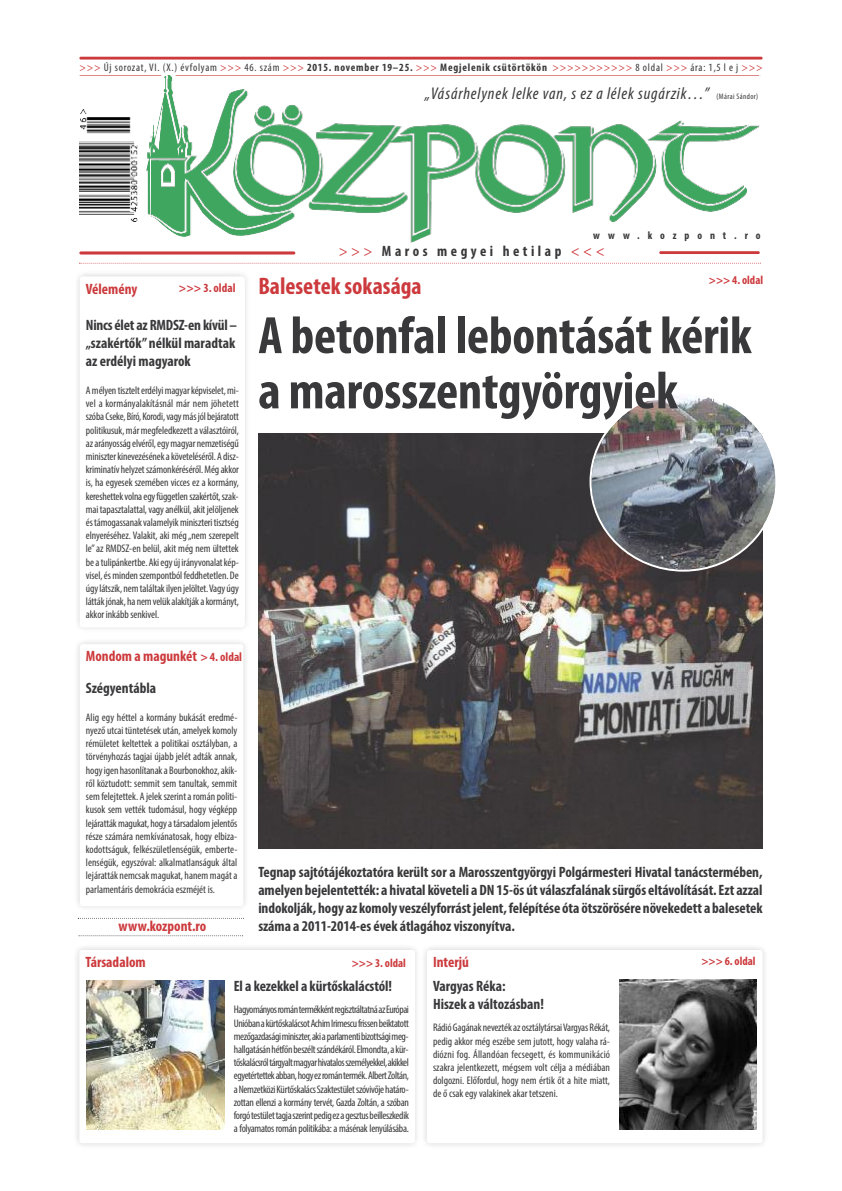
<style>
.page{position:relative;width:842px;height:1191px;background:#fff}
.page>*{position:absolute;margin:0;border:0;box-sizing:border-box;transform-origin:0 0}
.t1{font:700 condensed 53px/55.2px "Myriad Pro";letter-spacing:-.005em;color:#39383a}
.t2{font:700 condensed 24px "Myriad Pro";color:#cc3a3d}
.t3{font:italic condensed 17px "Myriad Pro";letter-spacing:.05em;color:#39383a}
.t4{font:700 condensed 15px/18px "Myriad Pro";letter-spacing:-.005em;color:#39383a}
.t5{font:700 condensed 15px "Myriad Pro";color:#cc3a3d}
.t6{font:700 condensed 15px "Myriad Pro";letter-spacing:.235em;color:#39383a}
.t7{font:700 condensed 12.5px "Myriad Pro";color:#cc3a3d}
.t8{font:700 condensed 12px "Myriad Pro";color:#cc3a3d}
.t9{font:condensed 11px/13.2px "Myriad Pro";color:#39383a;text-align:justify}
.t10{font:condensed 11px "Myriad Pro";letter-spacing:.07em;color:#39383a}
.t11{font:700 condensed 11px "Myriad Pro";letter-spacing:.72em;color:#39383a}
.s1{color:#cc3a3d}
.s2{font-weight:700}
.s3{font-style:normal;font-size:8px}
.s4{font-weight:400;color:#cc3a3d}
</style>
<div class="page">
<img style="left:147px;top:76px;width:613px;height:166px">
<hr style="left:79px;top:251px;width:216px;height:3px;background:#cc3a3d;border-radius:2px">
<hr style="left:79px;top:57px;width:684px;height:3px;background:#cc3a3d">
<hr style="left:659px;top:251px;width:101px;height:3px;background:#cc3a3d">
<svg style="left:79px;top:263px;width:682px;height:1px"></svg>
<svg style="left:79px;top:75px;width:83px;height:1px"></svg>
<svg style="left:175px;top:75px;width:586px;height:1px"></svg>
<img style="left:79px;top:110px;width:58px;height:112px">
<div style="left:79px;top:950px;width:336px;height:193px;background:#fff;border-radius:3px"></div>
<img style="left:87px;top:981px;width:138px;height:148px">
<img style="left:619px;top:979px;width:138px;height:150px">
<svg style="left:78px;top:918px;width:166px;height:1px"></svg>
<svg style="left:79px;top:935px;width:164px;height:1px"></svg>
<img style="left:258px;top:433px;width:505px;height:416px">
<img style="left:589px;top:395px;width:187px;height:176px">
<p class="t10" style="left:79px;top:63px;width:685px"><span class="s1">&gt;&gt;&gt;</span> Új sorozat, VI. (X.) évfolyam <span class="s1">&gt;&gt;&gt;</span> 46. szám <span class="s1">&gt;&gt;&gt;</span> <span class="s2">2015. november 19–25.</span> <span class="s1">&gt;&gt;&gt;</span> <span class="s2">Megjelenik csütörtökön</span> <span class="s1">&gt;&gt;&gt;&gt;&gt;&gt;&gt;&gt;&gt;&gt;&gt;</span> 8 oldal <span class="s1">&gt;&gt;&gt;</span> ára: 1,5 l e j <span class="s1">&gt;&gt;&gt;</span></p>
<h3 class="t3" style="left:425px;top:88px;width:335px">„Vásárhelynek lelke van, s ez a lélek sugárzik…” <span class="s3">(Márai Sándor)</span></h3>
<p class="t11" style="left:593px;top:231px;width:169px">www.kozpont.ro</p>
<h3 class="t5" style="left:86px;top:283px;width:53px">Vélemény</h3>
<h3 class="t4" style="left:86px;top:317px;width:153px">Nincs élet az RMDSZ-en kívül – „szakértők” nélkül maradtak az erdélyi magyarok</h3>
<p class="t9" style="left:86px;top:384px;width:155px">Amélyen tisztelterdélyimagyarképviselet,mi&shy;vel a kormányalakításnál már nem jöhetett szóbaCseke, Bíró, Korodi,vagymásjólbejáratott politikusuk,mármegfeledkezettaválasztóiról, azarányosságelvéről,egymagyar nemzetiségű miniszterkinevezésénekaköveteléséről. A disz&shy;kriminatív helyzetszámonkéréséről.Mégakkor is, ha egyesek szemében vicces ez a kormány, kereshettekvolnaegyfüggetlen szakértőt,szak&shy;maitapasztalattal,vagyanélkül,akitjelöljenek éstámogassanakvalamelyikminiszteritisztség elnyeréséhez. Valakit, aki még„nem szerepelt le”az RMDSZ-en belül, akit még nem ültettek beatulipánkertbe. Akiegyúj irányvonalatkép&shy;visel,ésminden szempontból feddhetetlen. De úgylátszik, nemtaláltakilyen jelöltet.Vagyúgy láttákjónak, ha nemvelükalakítjákakormányt, akkor inkábbsenkivel.</p>
<p class="t7" style="left:179px;top:284px;width:58px">&gt;&gt;&gt; 3. oldal</p>
<h3 class="t5" style="left:86px;top:651px;width:113px">Mondom a magunkét</h3>
<h3 class="t4" style="left:86px;top:680px;width:72px">Szégyentábla</h3>
<p class="t9" style="left:86px;top:711px;width:153px">Alig egy héttel a kormány bukását eredmé&shy;nyezőutcai tüntetésekután,amelyekkomoly rémületet keltettek a politikai osztályban, a törvényhozás tagjai újabb jelét adták annak, hogyigen hasonlítanaka Bourbonokhoz,akik&shy;ről köztudott: semmit sem tanultak, semmit semfelejtettek. A jelekszerintaromán politi&shy;kusok sem vették tudomásul, hogy végképp lejárattákmagukat, hogyatársadalomjelentős része számára nemkívánatosak, hogy elbiza&shy;kodottságuk, felkészületlenségük, emberte&shy;lenségük, egyszóval: alkalmatlanságuk által lejáratták nemcsakmagukat, hanemmagáta parlamentáris demokrácia eszméjét is.</p>
<p class="t7" style="left:200px;top:652px;width:43px">&gt; 4. oldal</p>
<h3 class="t5" style="left:118px;top:920px;width:89px">www.kozpont.ro</h3>
<h3 class="t6" style="left:339px;top:246px;width:267px"><span class="s4">&gt;&gt;&gt;</span> Maros megyei hetilap <span class="s4">&lt;&lt;&lt;</span></h3>
<p class="t8" style="left:709px;top:276px;width:56px">&gt;&gt;&gt; 4. oldal</p>
<h1 class="t1" style="left:258px;top:312px;width:495px">A betonfal lebontását kérik amarosszentgyörgyiek</h1>
<h2 class="t2" style="left:258px;top:278px;width:165px">Balesetek sokasága</h2>
<p class="t4" style="left:258px;top:864px;width:506px;text-align:justify">Tegnap sajtótájékoztatóra került sor a Marosszentgyörgyi Polgármesteri Hivatal tanácstermében, amelyen bejelentették: a hivatal követeli a DN 15-ös útválaszfalának sürgős eltávolítását.Ezt azzal indokolják, hogy az komolyveszélyforrástjelent,felépítése óta ötszörösére növekedett a balesetek száma a 2011-2014-es évek átlagáhozviszonyítva.</p>
<h3 class="t5" style="left:85px;top:956px;width:62px">Társadalom</h3>
<p class="t8" style="left:352px;top:959px;width:56px">&gt;&gt;&gt; 3. oldal</p>
<p class="t8" style="left:701px;top:956px;width:56px">&gt;&gt;&gt; 6. oldal</p>
<h3 class="t5" style="left:433px;top:956px;width:37px">Interjú</h3>
<h3 class="t4" style="left:433px;top:978px;width:112px">Vargyas Réka:<br>Hiszek a változásban!</h3>
<p class="t9" style="left:433px;top:1022px;width:179px">Rádió Gagának neveztékazosztálytársaiVargyas Rékát, pedig akkor még eszébe sem jutott, hogy valaha rá&shy;diózni fog. Állandóan fecsegett, és kommunikáció szakra jelentkezett, mégsem volt célja a médiában dolgozni. Előfordul, hogy nem értik őt a hite miatt, de ő csak egy valakinek akar tetszeni.</p>
<h3 class="t4" style="left:234px;top:978px;width:160px">El a kezekkel a kürtőskalácstól!</h3>
<p class="t9" style="left:234px;top:1004px;width:177px">HagyományosromántermékkéntregisztráltatnáazEurópai UnióbanakürtőskalácsotAchimIrimescufrissenbeiktatott mezőgazdaságiminiszter,akiaparlamentibizottságimeg&shy;hallgatásánhétfőnbeszéltszándékáról.Elmondta,akür&shy;tőskalácsróltárgyaltmagyarhivatalosszemélyekkel,akikkel egyetértettekabban,hogyezromántermék.AlbertZoltán, aNemzetköziKürtőskalácsSzaktestületszóvivőjehatáro&shy;zottan ellenzi a kormány tervét, Gazda Zoltán, a szóban forgótestülettagjaszerintpedigezagesztusbeilleszkedik a folyamatos román politikába: a másénak lenyúlásába.</p>
</div>
